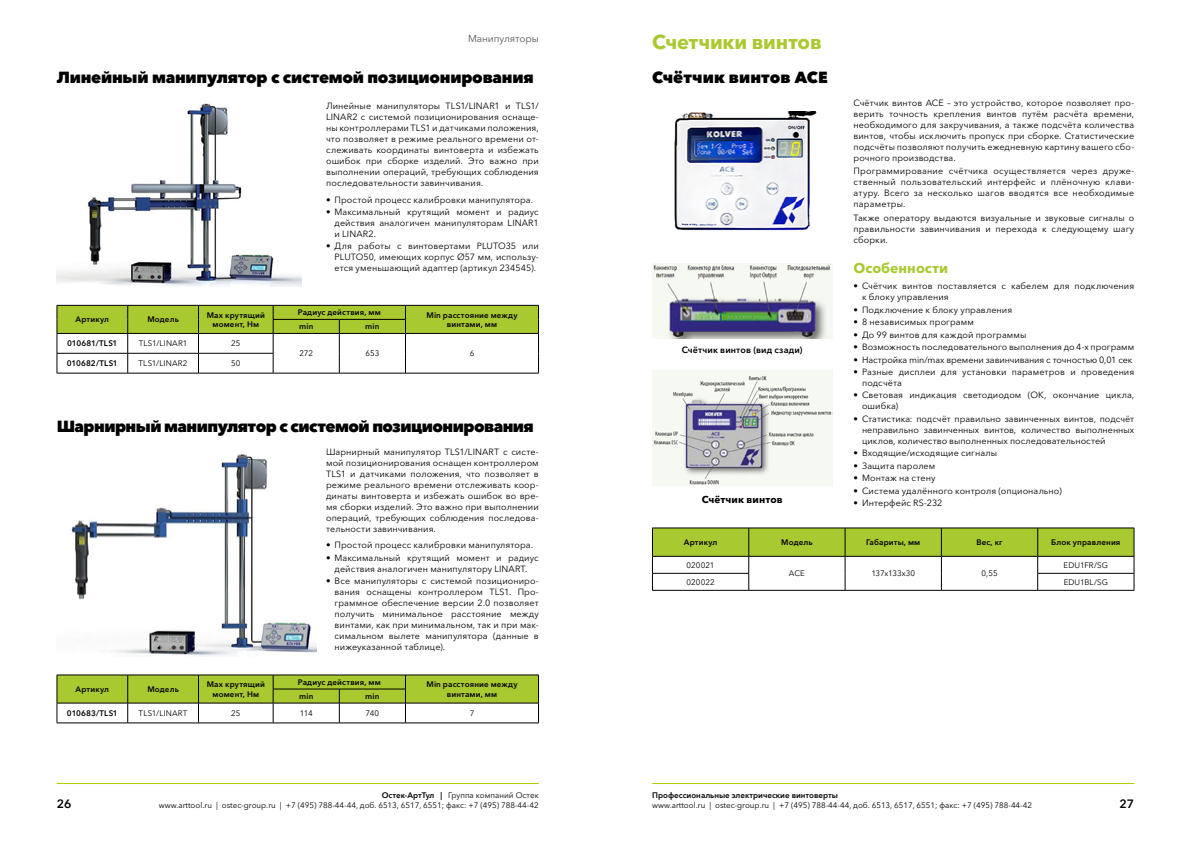
<style>
.page{position:relative;width:1191px;height:842px;background:#fff}
.page>*{position:absolute;margin:0;border:0;box-sizing:border-box;transform-origin:0 0}
.t1{font:700 20px "Avenir Next Cyr";letter-spacing:-.01em;color:#a9c930}
.t2{font:800 16px "Avenir Next Cyr";letter-spacing:-.02em;color:#000}
.t3{font:800 16px "Avenir Next Cyr";letter-spacing:.005em;color:#000}
.t4{font:700 14px "Avenir Next Cyr";color:#a9c930}
.t5{font:600 12px "Avenir Next Cyr";color:#000}
.t6{font:700 10px "Avenir Next Cyr";letter-spacing:.01em;color:#000}
.t7{font:10px "Avenir Next Cyr";letter-spacing:-.01em;color:#565655}
.t8{font:9px/11px "Avenir Next Cyr";letter-spacing:.01em;color:#000;text-align:justify}
.t9{font:9px "Avenir Next Cyr";letter-spacing:-.01em;color:#000}
.t10{font:600 9px "Avenir Next Cyr";letter-spacing:.015em;color:#000}
.t11{font:600 8px/9.6px "Avenir Next Cyr";letter-spacing:.015em;color:#000;text-align:center}
.t12{font:8px/10.1px "Avenir Next Cyr";color:#000;text-align:right}
.t13{font:8px "Avenir Next Cyr";letter-spacing:.02em;color:#000}
.s1{font-weight:600}
</style>
<div class="page">
<hr style="left:652px;top:783px;width:482px;height:1px;background:#b3cb00">
<hr style="left:57px;top:783px;width:482px;height:1px;background:#b3cb00">
<svg style="left:57px;top:675px;width:482px;height:48px"></svg>
<hr style="left:57px;top:723px;width:71px;height:1px;background:#000">
<hr style="left:128px;top:723px;width:70px;height:1px;background:#000">
<hr style="left:198px;top:723px;width:75px;height:1px;background:#000">
<hr style="left:273px;top:723px;width:66px;height:1px;background:#000">
<hr style="left:339px;top:723px;width:66px;height:1px;background:#000">
<hr style="left:405px;top:723px;width:134px;height:1px;background:#000">
<svg style="left:57px;top:305px;width:482px;height:68px"></svg>
<hr style="left:57px;top:373px;width:71px;height:1px;background:#000">
<hr style="left:128px;top:373px;width:70px;height:1px;background:#000">
<hr style="left:198px;top:373px;width:75px;height:1px;background:#000">
<hr style="left:273px;top:373px;width:66px;height:1px;background:#000">
<hr style="left:339px;top:373px;width:66px;height:1px;background:#000">
<hr style="left:405px;top:373px;width:134px;height:1px;background:#000">
<img style="left:57px;top:103px;width:244px;height:183px">
<img style="left:70px;top:454px;width:247px;height:202px">
<img style="left:674px;top:111px;width:143px;height:120px">
<svg style="left:652px;top:528px;width:482px;height:62px"></svg>
<hr style="left:652px;top:590px;width:96px;height:1px;background:#000">
<hr style="left:748px;top:590px;width:97px;height:1px;background:#000">
<hr style="left:845px;top:590px;width:96px;height:1px;background:#000">
<hr style="left:941px;top:590px;width:96px;height:1px;background:#000">
<hr style="left:1037px;top:590px;width:97px;height:1px;background:#000">
<img style="left:652px;top:370px;width:181px;height:115px">
<img style="left:652px;top:264px;width:180px;height:74px">
<p class="t7" style="left:468px;top:32px;width:72px">Манипуляторы</p>
<h1 class="t1" style="left:652px;top:30px;width:171px">Счетчики винтов</h1>
<h2 class="t2" style="left:57px;top:67px;width:478px">Линейный манипулятор с системой позиционирования</h2>
<h2 class="t3" style="left:652px;top:67px;width:177px">Счётчик винтов ACE</h2>
<p class="t8" style="left:326px;top:100px;width:214px">Линейные манипуляторы TLS1/LINAR1 и TLS1/ LINAR2 с системой позиционирования оснаще&shy;ны контроллерами TLS1 и датчиками положения, что позволяет в режиме реального времени от&shy;слеживать координаты винтоверта и избежать ошибок при сборке изделий. Это важно при выполнении операций, требующих соблюдения последовательности завинчивания.</p>
<p class="t8" style="left:326px;top:194px;width:208px">• Простой процесс калибровки манипулятора.</p>
<p class="t8" style="left:334px;top:206px;width:206px;text-indent:-9px">• Максимальный крутящий момент и радиус действия аналогичен манипуляторам LINAR1 и LINAR2.</p>
<p class="t8" style="left:334px;top:241px;width:206px;text-indent:-9px">• Для работы с винтовертами PLUTO35 или PLUTO50, имеющих корпус Ø57 мм, использу&shy;ется уменьшающий адаптер (артикул 234545).</p>
<p class="t11" style="left:76px;top:315px;width:35px">Артикул</p>
<p class="t11" style="left:147px;top:315px;width:33px">Модель</p>
<p class="t11" style="left:207px;top:310px;width:60px">Max крутящий момент, Нм</p>
<p class="t11" style="left:298px;top:308px;width:85px">Радиус действия, мм</p>
<p class="t11" style="left:426px;top:310px;width:92px">Min расстояние между</p>
<p class="t11" style="left:299px;top:322px;width:16px">min</p>
<p class="t11" style="left:365px;top:322px;width:16px">min</p>
<p class="t11" style="left:447px;top:320px;width:52px">винтами, мм</p>
<p class="t11" style="left:67px;top:339px;width:52px">010681/TLS1</p>
<p class="t13" style="left:139px;top:339px;width:50px">TLS1/LINAR1</p>
<p class="t12" style="left:231px;top:339px;width:11px">25</p>
<p class="t11" style="left:67px;top:359px;width:52px">010682/TLS1</p>
<p class="t13" style="left:139px;top:359px;width:51px">TLS1/LINAR2</p>
<p class="t12" style="left:231px;top:358px;width:11px">50</p>
<p class="t12" style="left:299px;top:348px;width:15px">272</p>
<p class="t12" style="left:365px;top:348px;width:16px">653</p>
<p class="t12" style="left:470px;top:348px;width:6px">6</p>
<h2 class="t2" style="left:57px;top:416px;width:479px">Шарнирный манипулятор с системой позиционирования</h2>
<p class="t8" style="left:326px;top:446px;width:214px">Шарнирный манипулятор TLS1/LINART с систе&shy;мой позиционирования оснащен контроллером TLS1 и датчиками положения, что позволяет в режиме реального времени отслеживать коор&shy;динаты винтоверта и избежать ошибок во вре&shy;мя сборки изделий. Это важно при выполнении операций, требующих соблюдения последова&shy;тельности завинчивания.</p>
<p class="t8" style="left:326px;top:540px;width:208px">• Простой процесс калибровки манипулятора.</p>
<p class="t8" style="left:326px;top:552px;width:214px;text-align:center">• Максимальный крутящий момент и радиус действия аналогичен манипулятору LINART.</p>
<p class="t8" style="left:334px;top:576px;width:206px;text-indent:-9px">• Все манипуляторы с системой позициониро&shy;вания оснащены контроллером TLS1. Про&shy;граммное обеспечение версии 2.0 позволяет получить минимальное расстояние между винтами, как при минимальном, так и при мак&shy;симальном вылете манипулятора (данные в нижеуказанной таблице).</p>
<p class="t11" style="left:76px;top:684px;width:35px">Артикул</p>
<p class="t11" style="left:147px;top:684px;width:33px">Модель</p>
<p class="t11" style="left:207px;top:680px;width:60px">Max крутящий момент, Нм</p>
<p class="t11" style="left:298px;top:677px;width:85px">Радиус действия, мм</p>
<p class="t11" style="left:426px;top:680px;width:92px">Min расстояние между</p>
<p class="t11" style="left:299px;top:691px;width:16px">min</p>
<p class="t11" style="left:365px;top:691px;width:16px">min</p>
<p class="t11" style="left:447px;top:689px;width:52px">винтами, мм</p>
<p class="t11" style="left:67px;top:708px;width:52px">010683/TLS1</p>
<p class="t13" style="left:139px;top:708px;width:50px">TLS1/LINART</p>
<p class="t12" style="left:231px;top:708px;width:11px">25</p>
<p class="t12" style="left:300px;top:708px;width:14px">114</p>
<p class="t12" style="left:365px;top:708px;width:15px">740</p>
<p class="t12" style="left:470px;top:708px;width:6px">7</p>
<p class="t10" style="left:682px;top:344px;width:122px">Счётчик винтов (вид сзади)</p>
<p class="t6" style="left:701px;top:494px;width:82px">Счётчик винтов</p>
<p class="t8" style="left:853px;top:97px;width:282px">Счётчик винтов ACE – это устройство, которое позволяет про&shy;верить точность крепления винтов путём расчёта времени, необходимого для закручивания, а также подсчёта количества винтов, чтобы исключить пропуск при сборке. Статистические подсчёты позволяют получить ежедневную картину вашего сбо&shy;рочного производства.</p>
<p class="t8" style="left:853px;top:166px;width:282px">Программирование счётчика осуществляется через друже&shy;ственный пользовательский интерфейс и плёночную клави&shy;атуру. Всего за несколько шагов вводятся все необходимые параметры.</p>
<p class="t8" style="left:853px;top:213px;width:282px">Также оператору выдаются визуальные и звуковые сигналы о правильности завинчивания и перехода к следующему шагу сборки.</p>
<h3 class="t4" style="left:853px;top:259px;width:96px">Особенности</h3>
<p class="t8" style="left:862px;top:281px;width:274px;text-indent:-9px">• Счётчик винтов поставляется с кабелем для подключения к блоку управления</p>
<p class="t8" style="left:853px;top:304px;width:160px">• Подключение к блоку управления</p>
<p class="t8" style="left:853px;top:317px;width:122px">• 8 независимых программ</p>
<p class="t8" style="left:853px;top:329px;width:174px">• До 99 винтов для каждой программы</p>
<p class="t8" style="left:853px;top:342px;width:282px">• Возможность последовательного выполнения до 4-х программ</p>
<p class="t9" style="left:853px;top:354px;width:280px">• Настройка min/max времени завинчивания с точностью 0,01 сек</p>
<p class="t8" style="left:862px;top:366px;width:274px;text-indent:-9px">• Разные дисплеи для установки параметров и проведения подсчёта</p>
<p class="t8" style="left:862px;top:390px;width:274px;text-indent:-9px">• Световая индикация светодиодом (OK, окончание цикла, ошибка)</p>
<p class="t8" style="left:862px;top:413px;width:274px;text-indent:-9px">• Статистика: подсчёт правильно завинченных винтов, подсчёт неправильно завинченных винтов, количество выполненных циклов, количество выполненных последовательностей</p>
<p class="t8" style="left:853px;top:448px;width:145px">• Входящие/исходящие сигналы</p>
<p class="t8" style="left:853px;top:460px;width:83px">• Защита паролем</p>
<p class="t8" style="left:853px;top:472px;width:84px">• Монтаж на стену</p>
<p class="t8" style="left:853px;top:485px;width:210px">• Система удалённого контроля (опционально)</p>
<p class="t8" style="left:853px;top:497px;width:90px">• Интерфейс RS-232</p>
<p class="t11" style="left:684px;top:537px;width:35px">Артикул</p>
<p class="t11" style="left:781px;top:537px;width:33px">Модель</p>
<p class="t11" style="left:866px;top:537px;width:56px">Габариты, мм</p>
<p class="t11" style="left:976px;top:537px;width:28px">Вес, кг</p>
<p class="t11" style="left:1051px;top:537px;width:71px">Блок управления</p>
<p class="t12" style="left:686px;top:560px;width:29px">020021</p>
<p class="t12" style="left:789px;top:568px;width:18px">ACE</p>
<p class="t12" style="left:871px;top:568px;width:45px">137х133х30</p>
<p class="t12" style="left:981px;top:568px;width:18px">0,55</p>
<p class="t12" style="left:1063px;top:560px;width:46px">EDU1FR/SG</p>
<p class="t12" style="left:686px;top:577px;width:30px">020022</p>
<p class="t12" style="left:1063px;top:577px;width:46px">EDU1BL/SG</p>
<p class="t11" style="left:652px;top:790px;width:187px">Профессиональные электрические винтоверты</p>
<p class="t12" style="left:159px;top:790px;width:381px"><span class="s1">Остек-АртТул |</span> Группа компаний Остек<br>www.arttool.ru | ostec-group.ru | +7 (495) 788-44-44, доб. 6513, 6517, 6551; факс: +7 (495) 788-44-42</p>
<h3 class="t5" style="left:57px;top:796px;width:16px">26</h3>
<p class="t12" style="left:652px;top:800px;width:381px">www.arttool.ru | ostec-group.ru | +7 (495) 788-44-44, доб. 6513, 6517, 6551; факс: +7 (495) 788-44-42</p>
<h3 class="t5" style="left:1119px;top:796px;width:16px">27</h3>
</div>
